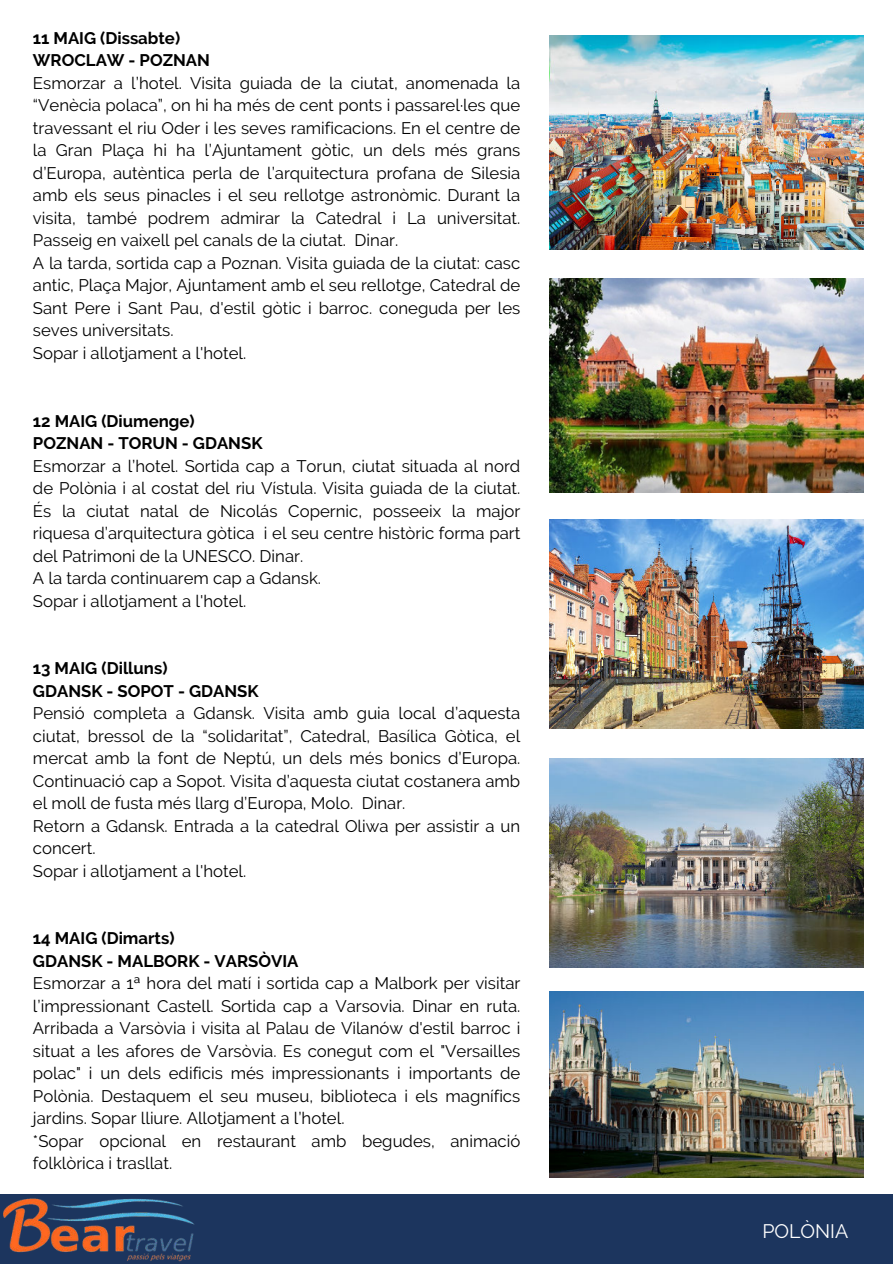
<style>
.page{position:relative;width:893px;height:1264px;background:#fff}
.page>*{position:absolute;margin:0;border:0;box-sizing:border-box;transform-origin:0 0}
.t1{font:19.5px "Raleway";color:#fff}
.t2{font:16.8px/22.5px "Raleway";color:#000}
.t3{font:700 16.8px/22.5px "Raleway";color:#000}
</style>
<div class="page">
<div style="left:0;top:1193px;width:892px;height:70px;background:#1c355e"></div>
<img style="left:549px;top:278px;width:314px;height:214px">
<img style="left:549px;top:36px;width:314px;height:213px">
<img style="left:549px;top:519px;width:314px;height:209px">
<img style="left:549px;top:758px;width:314px;height:209px">
<img style="left:549px;top:991px;width:314px;height:186px">
<img style="left:0;top:1193px;width:201px;height:69px">
<p class="t3" style="left:33px;top:27px;width:178px">11 MAIG (Dissabte)<br>WROCLAW - POZNAN</p>
<p class="t2" style="left:33px;top:72px;width:489px">Esmorzar a l’hotel. Visita guiada de la ciutat, anomenada la “Venècia polaca”, on hi ha més de cent ponts i passarel·les que travessant el riu Oder i les seves ramificacions. En el centre de la Gran Plaça hi ha l’Ajuntament gòtic, un dels més grans d’Europa, autèntica perla de l’arquitectura profana de Silesia amb els seus pinacles i el seu rellotge astronòmic. Durant la visita, també podrem admirar la Catedral i La universitat.<br>Passeig en vaixell pel canals de la ciutat. Dinar.<br>A la tarda, sortida cap a Poznan. Visita guiada de la ciutat: casc antic, Plaça Major, Ajuntament amb el seu rellotge, Catedral de Sant Pere i Sant Pau, d'estil gòtic i barroc. coneguda per les seves universitats.<br>Sopar i allotjament a l'hotel.</p>
<p class="t3" style="left:33px;top:409px;width:231px">12 MAIG (Diumenge)<br>POZNAN - TORUN - GDANSK</p>
<p class="t2" style="left:33px;top:454px;width:489px">Esmorzar a l’hotel. Sortida cap a Torun, ciutat situada al nord de Polònia i al costat del riu Vístula. Visita guiada de la ciutat.<br>És la ciutat natal de Nicolás Copernic, posseeix la major riquesa d’arquitectura gòtica i el seu centre històric forma part del Patrimoni de la UNESCO. Dinar.<br>A la tarda continuarem cap a Gdansk.<br>Sopar i allotjament a l'hotel.</p>
<p class="t3" style="left:33px;top:657px;width:227px">13 MAIG (Dilluns)<br>GDANSK - SOPOT - GDANSK</p>
<p class="t2" style="left:33px;top:702px;width:489px">Pensió completa a Gdansk. Visita amb guia local d’aquesta ciutat, bressol de la “solidaritat”, Catedral, Basílica Gòtica, el mercat amb la font de Neptú, un dels més bonics d’Europa.<br>Continuació cap a Sopot. Visita d’aquesta ciutat costanera amb el moll de fusta més llarg d’Europa, Molo. Dinar.<br>Retorn a Gdansk. Entrada a la catedral Oliwa per assistir a un concert.<br>Sopar i allotjament a l'hotel.</p>
<p class="t3" style="left:33px;top:927px;width:267px">14 MAIG (Dimarts)<br>GDANSK - MALBORK - VARSÒVIA</p>
<p class="t2" style="left:33px;top:972px;width:489px">Esmorzar a 1ª hora del matí i sortida cap a Malbork per visitar l’impressionant Castell. Sortida cap a Varsovia. Dinar en ruta.<br>Arribada a Varsòvia i visita al Palau de Vilanów d'estil barroc i situat a les afores de Varsòvia. Es conegut com el "Versailles polac" i un dels edificis més impressionants i importants de Polònia. Destaquem el seu museu, biblioteca i els magnífics jardins. Sopar lliure. Allotjament a l’hotel.<br>*Sopar opcional en restaurant amb begudes, animació folklòrica i trasllat.</p>
<p class="t1" style="left:762px;top:1219px;width:87px">POLÒNIA</p>
</div>
